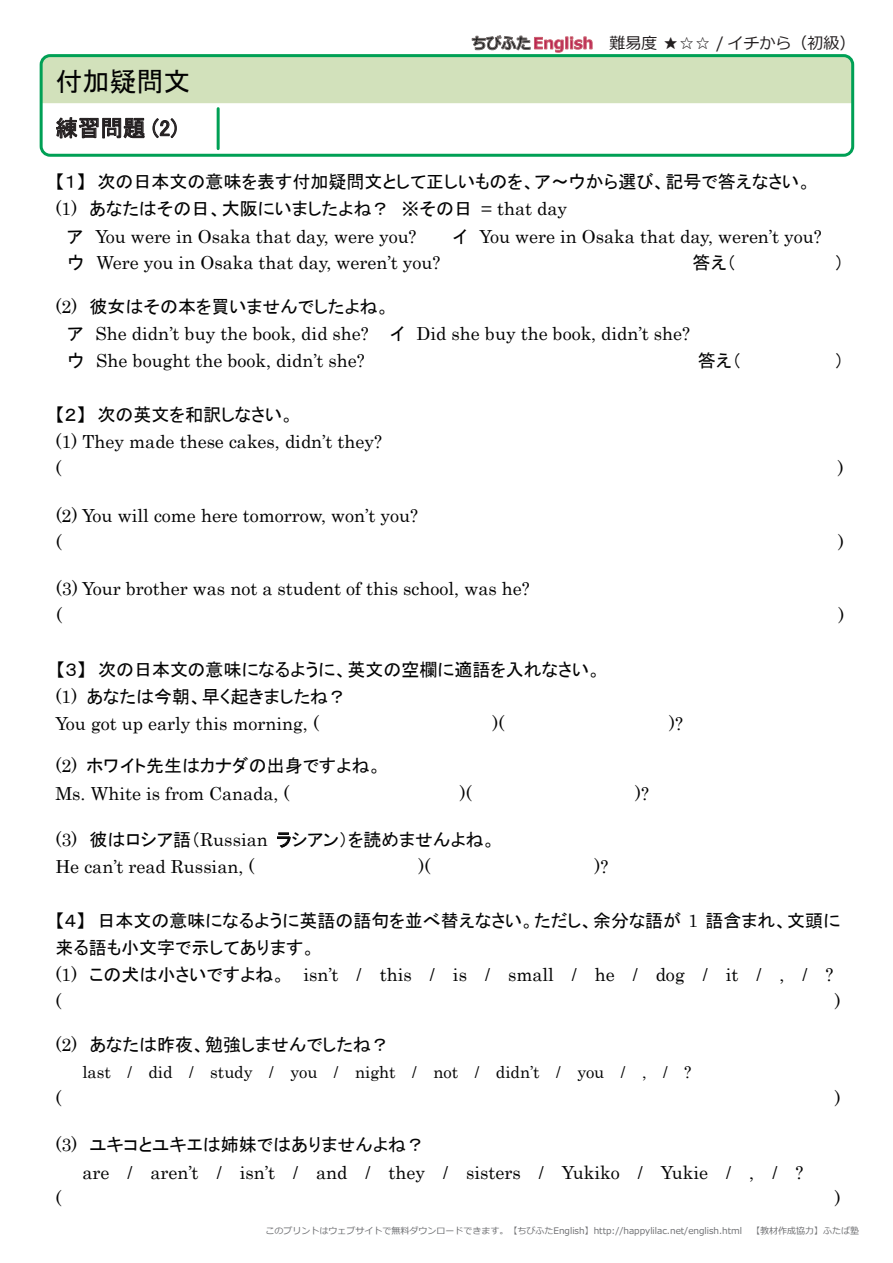
<style>
.page{position:relative;width:893px;height:1263px;background:#fff}
.page>*{position:absolute;margin:0;border:0;box-sizing:border-box;transform-origin:0 0}
.t1{font:27px "MS P Gothic";color:#030303}
.t2{font:22.5px "MS P Gothic";color:#231f20}
.t3{font:18px/27px "Century";color:#030303}
.t4{font:18px/27px "MS P Gothic";color:#030303}
.t5{font:16.5px "Century";color:#030303}
.t6{font:16.05px "Meiryo";color:#231f20}
.t7{font:9px "Meiryo";color:#6c6d70}
.s1{font-family:"Century"}
.s2{font-family:"MS P Gothic"}
</style>
<div class="page">
<div style="left:41px;top:56px;width:812px;height:99px;background:#d2e1bb;border-radius:9px"></div>
<div style="left:40px;top:54px;width:814px;height:103px;border:3px solid #00a055;border-radius:9px"></div>
<svg style="left:41px;top:103px;width:812px;height:52px;background:#f1f6f4"></svg>
<hr style="left:217px;top:109px;width:3px;height:40px;background:#00a055">
<svg style="left:472px;top:35px;width:120px;height:17px"></svg>
<svg style="left:277px;top:832px;width:13px;height:16px"></svg>
<h1 class="t1" style="left:55px;top:67px;width:136px">付加疑問文</h1>
<p class="t2" style="left:55px;top:117px;width:123px">練習問題 (2)</p>
<p class="t6" style="left:609px;top:32px;width:248px">難易度 ★☆☆ / イチから（初級）</p>
<p class="t4" style="left:55px;top:168px;width:757px">【１】 次の日本文の意味を表す付加疑問文として正しいものを、ア～ウから選び、記号で答えなさい。<span class="s1">(1)</span> あなたはその日、大阪にいましたよね？ ※その日 <span class="s1">= that day</span></p>
<p class="t3" style="left:67px;top:221px;width:351px"><span class="s2">ア</span> You were in Osaka that day, were you?</p>
<p class="t3" style="left:453px;top:221px;width:371px"><span class="s2">イ</span> You were in Osaka that day, weren’t you?</p>
<p class="t3" style="left:67px;top:248px;width:375px"><span class="s2">ウ</span> Were you in Osaka that day, weren’t you?</p>
<p class="t4" style="left:693px;top:249px;width:45px">答え（</p>
<p class="t4" style="left:835px;top:249px;width:10px">）</p>
<p class="t4" style="left:56px;top:293px;width:336px"><span class="s1">(2)</span> 彼女はその本を買いませんでしたよね。</p>
<p class="t3" style="left:67px;top:318px;width:624px"><span class="s2">ア</span> She didn’t buy the book, did she? <span class="s2">イ</span> Did she buy the book, didn’t she?<span class="s2">ウ</span> She bought the book, didn’t she?</p>
<p class="t4" style="left:698px;top:347px;width:45px">答え（</p>
<p class="t4" style="left:835px;top:347px;width:10px">）</p>
<p class="t4" style="left:55px;top:401px;width:240px">【２】 次の英文を和訳しなさい。</p>
<p class="t3" style="left:55px;top:427px;width:328px">(1) They made these cakes, didn’t they? (</p>
<p class="t3" style="left:56px;top:500px;width:364px">(2) You will come here tomorrow, won’t you? (</p>
<p class="t3" style="left:56px;top:574px;width:475px">(3) Your brother was not a student of this school, was he? (</p>
<p class="t3" style="left:838px;top:453px;width:7px">)</p>
<p class="t3" style="left:838px;top:527px;width:7px">)</p>
<p class="t3" style="left:838px;top:600px;width:7px">)</p>
<p class="t4" style="left:55px;top:656px;width:547px">【３】 次の日本文の意味になるように、英文の空欄に適語を入れなさい。<span class="s1">(1)</span> あなたは今朝、早く起きましたね？</p>
<p class="t3" style="left:55px;top:709px;width:265px">You got up early this morning, (</p>
<p class="t3" style="left:493px;top:709px;width:13px">)(</p>
<p class="t3" style="left:669px;top:709px;width:15px">)?</p>
<p class="t4" style="left:55px;top:752px;width:328px"><span class="s1">(2)</span> ホワイト先生はカナダの出身ですよね。</p>
<p class="t3" style="left:55px;top:778px;width:236px">Ms. White is from Canada, (</p>
<p class="t3" style="left:460px;top:778px;width:13px">)(</p>
<p class="t3" style="left:635px;top:778px;width:15px">)?</p>
<p class="t4" style="left:56px;top:826px;width:442px"><span class="s1">(3)</span> 彼はロシア語（<span class="s1">Russian</span> ラシアン）を読めませんよね。</p>
<p class="t3" style="left:55px;top:851px;width:201px">He can’t read Russian, (</p>
<p class="t3" style="left:418px;top:851px;width:13px">)(</p>
<p class="t3" style="left:594px;top:851px;width:16px">)?</p>
<p class="t4" style="left:55px;top:907px;width:786px">【４】 日本文の意味になるように英語の語句を並べ替えなさい。ただし、余分な語が <span class="s1">1</span> 語含まれ、文頭に来る語も小文字で示してあります。</p>
<p class="t3" style="left:55px;top:959px;width:780px">(1) <span class="s2">この犬は小さいですよね。</span> isn’t / this / is / small / he / dog / it / , / ? (</p>
<p class="t3" style="left:835px;top:986px;width:7px">)</p>
<p class="t4" style="left:55px;top:1031px;width:335px"><span class="s1">(2)</span> あなたは昨夜、勉強しませんでしたね？</p>
<p class="t5" style="left:82px;top:1058px;width:611px">last / did / study / you / night / not / didn’t / you / , / ?</p>
<p class="t3" style="left:55px;top:1083px;width:7px">(</p>
<p class="t3" style="left:835px;top:1083px;width:7px">)</p>
<p class="t4" style="left:55px;top:1131px;width:370px"><span class="s1">(3)</span> ユキコとユキエは姉妹ではありませんよね？</p>
<p class="t3" style="left:82px;top:1157px;width:722px">are / aren’t / isn’t / and / they / sisters / Yukiko / Yukie / , / ?</p>
<p class="t3" style="left:56px;top:1183px;width:7px">(</p>
<p class="t3" style="left:835px;top:1183px;width:7px">)</p>
<p class="t7" style="left:265px;top:1224px;width:595px">このプリントはウェブサイトで無料ダウンロードできます。【ちびふたEnglish】http://happylilac.net/english.html　【教材作成協力】ふたば塾</p>
</div>
